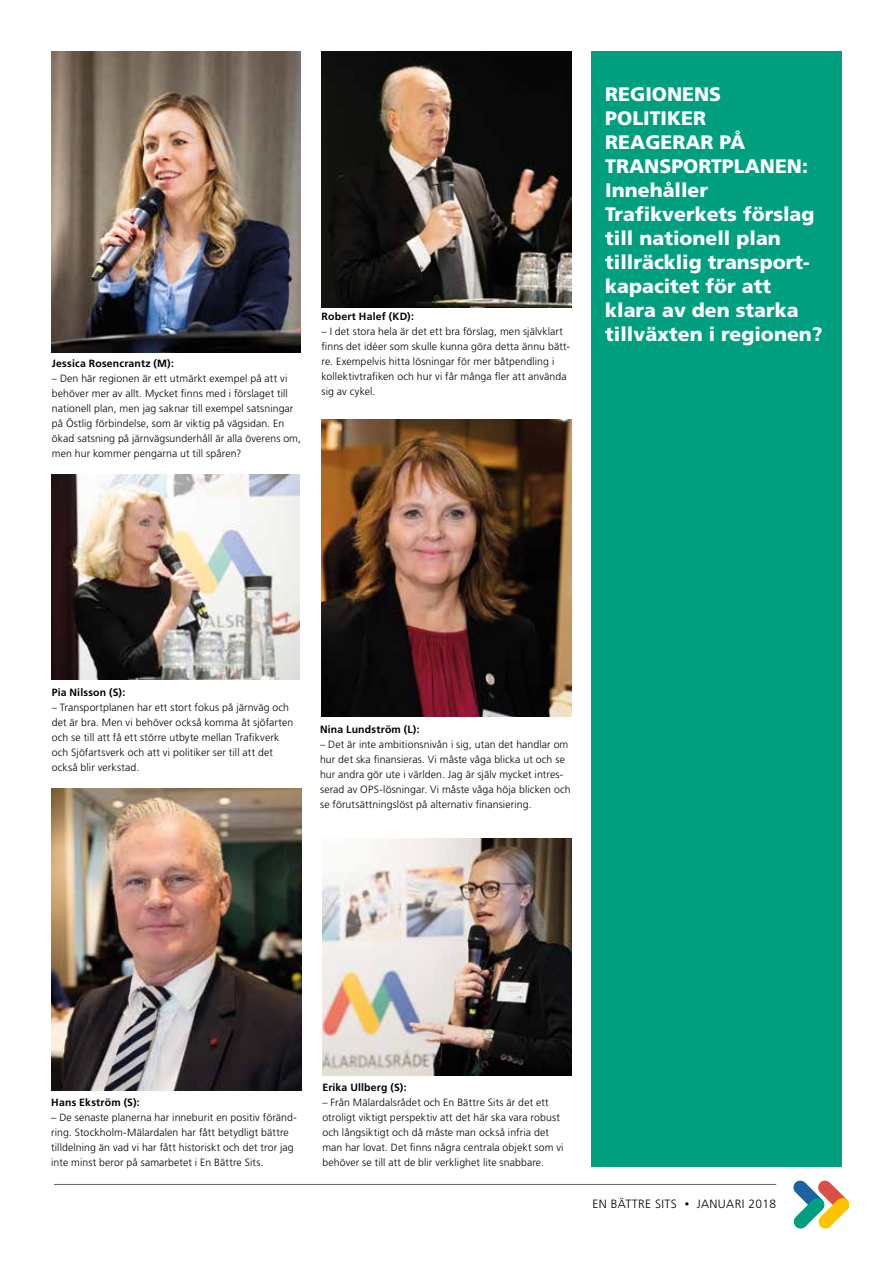
<style>
.page{position:relative;width:893px;height:1263px;background:#fff}
.page>*{position:absolute;margin:0;border:0;box-sizing:border-box;transform-origin:0 0}
.t1{font:900 19.5px/24px "Frutiger LT Std";color:#fff}
.t2{font:300 12px "Frutiger LT Std";letter-spacing:.03em;color:#000}
.t3{font:300 10.5px/15px "Frutiger LT Std";letter-spacing:.01em;color:#000}
.t4{font:700 10.5px "Frutiger LT Std";letter-spacing:.02em;color:#000}
.s1{font-size:9px}
</style>
<div class="page">
<hr style="left:54px;top:1184px;width:722px;height:1px;background:#646363">
<svg style="left:793px;top:1180px;width:56px;height:49px"></svg>
<div style="left:592px;top:51px;width:250px;height:1115px;background:#009f80"></div>
<img style="left:51px;top:51px;width:249px;height:302px">
<img style="left:321px;top:419px;width:250px;height:298px">
<img style="left:321px;top:51px;width:250px;height:256px">
<img style="left:52px;top:788px;width:249px;height:302px">
<img style="left:51px;top:474px;width:249px;height:206px">
<img style="left:323px;top:839px;width:248px;height:237px">
<p class="t4" style="left:52px;top:358px;width:124px">Jessica Rosencrantz (M):</p>
<p class="t3" style="left:52px;top:371px;width:251px">– Den här regionen är ett utmärkt exempel på att vi behöver mer av allt. Mycket finns med i förslaget till nationell plan, men jag saknar till exempel satsningar på Östlig förbindelse, som är viktig på vägsidan. En ökad satsning på järnvägsunderhåll är alla överens om, men hur kommer pengarna ut till spåren?</p>
<p class="t4" style="left:321px;top:311px;width:94px">Robert Halef (KD):</p>
<p class="t3" style="left:321px;top:324px;width:250px">– I det stora hela är det ett bra förslag, men självklart finns det idéer som skulle kunna göra detta ännu bätt&shy;re. Exempelvis hitta lösningar för mer båtpendling i kollektivtrafiken och hur vi får många fler att använda sig av cykel.</p>
<h1 class="t1" style="left:605px;top:82px;width:219px">Regionens<br>politiker<br>reagerar på transportplanen:<br>Innehåller<br>Trafikverkets förslag till nationell plan tillräcklig transport&shy;kapacitet för att klara av den starka tillväxten i regionen?</h1>
<p class="t4" style="left:52px;top:686px;width:75px">Pia Nilsson (S):</p>
<p class="t3" style="left:52px;top:700px;width:243px">– Transportplanen har ett stort fokus på järnväg och det är bra. M en vi behöver också komma åt sjöfarten och se till att få ett större utbyte mellan Trafikverk och Sjöfartsverk och att vi politiker ser till att det också blir verkstad.</p>
<p class="t4" style="left:320px;top:723px;width:101px">Nina Lundström (L):</p>
<p class="t3" style="left:320px;top:737px;width:252px">– Det är inte ambitionsnivån i sig, utan det handlar om hur det ska finansieras. Vi måste våga blicka ut och se hur andra gör ute i världen. Jag är själv mycket intres&shy;serad av OPS-lösningar. Vi måste våga höja blicken och se förutsättningslöst på alternativ finansiering.</p>
<p class="t4" style="left:51px;top:1096px;width:90px">Hans Ekström (S):</p>
<p class="t3" style="left:51px;top:1110px;width:247px">– De senaste planerna har inneburit en positiv föränd&shy;ring. Stockholm-Mälardalen har fått betydligt bättre tilldelning än vad vi har fått historiskt och det tror jag inte minst beror på samarbetet i En Bättre Sits.</p>
<p class="t4" style="left:322px;top:1081px;width:86px">Erika Ullberg (S):</p>
<p class="t3" style="left:322px;top:1095px;width:243px">– Från Mälardalsrådet och En Bättre Sits är det ett otroligt viktigt perspektiv att det här ska vara robust och långsiktigt och då måste man också infria det man har lovat. Det finns några centrala objekt som vi behöver se till att de blir verklighet lite snabbare.</p>
<p class="t2" style="left:592px;top:1197px;width:185px">EN bättre sits <span class="s1">•</span> Januari 2018</p>
</div>
